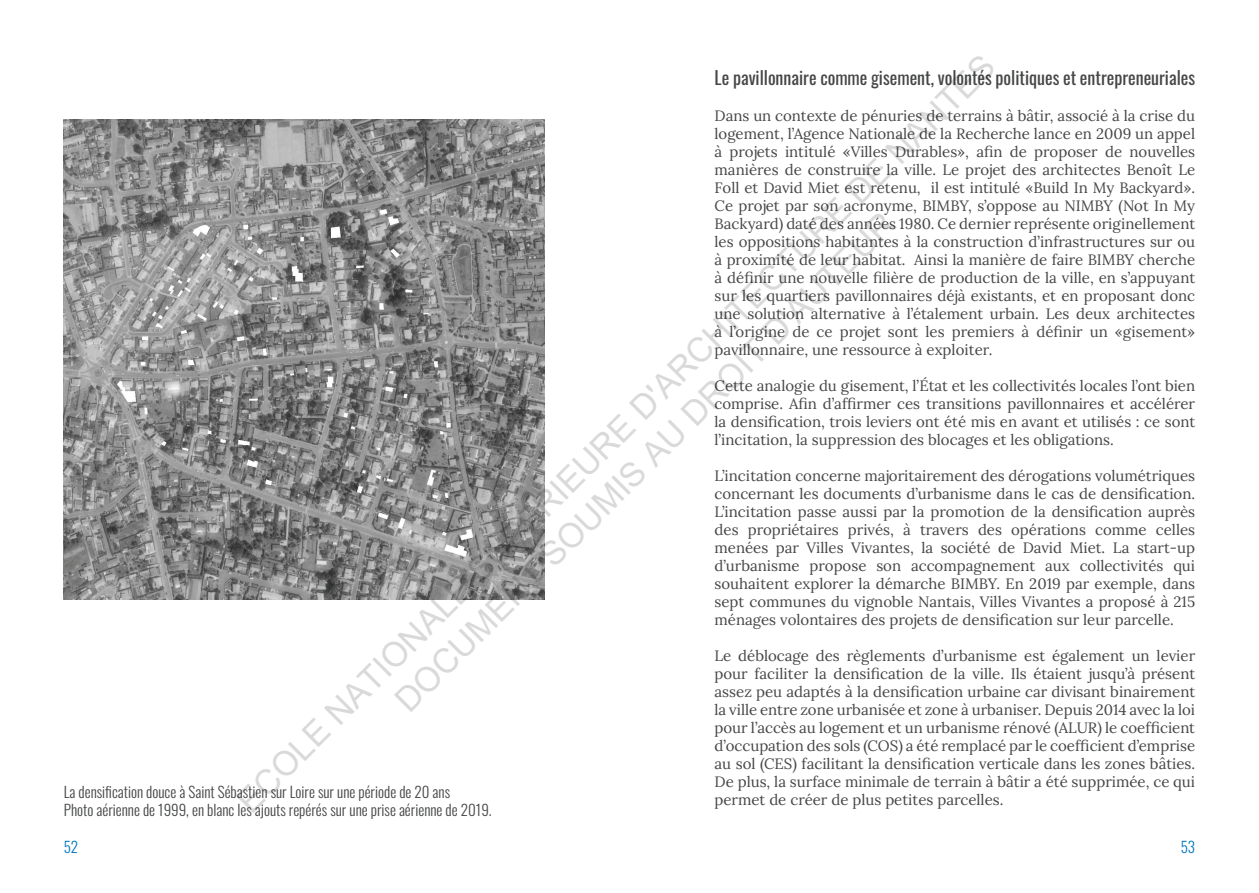
<style>
.page{position:relative;width:1259px;height:893px;background:#fff}
.page>*{position:absolute;margin:0;border:0;box-sizing:border-box;transform-origin:0 0}
.t1{font:33.9px/40.7px "Arial";color:rgb(0 0 0/.15);text-align:center}
.t2{font:18px "Oswald";color:#454647}
.t3{font:15px/18px "Lora";color:#454647;text-align:justify}
.t4{font:300 15px "Oswald";color:#454647}
.t5{font:300 15px "Oswald";color:#0077c0}
</style>
<div class="page">
<img style="left:64px;top:119px;width:480px;height:481px">
<h1 class="t1" style="left:229px;top:792px;width:1056px;rotate:-45deg">ECOLE NATIONALE SUPERIEURE D'ARCHITECTURE DE NANTES<br>DOCUMENT SOUMIS AU DROIT D'AUTEUR</h1>
<p class="t2" style="left:714px;top:62px;width:482px">Le pavillonnaire comme gisement, volontés politiques et entrepreneuriales</p>
<p class="t3" style="left:714px;top:106px;width:482px">Dans un contexte de pénuries de terrains à bâtir, associé à la crise du logement, l’Agence Nationale de la Recherche lance en 2009 un appel à projets intitulé «Villes Durables», afin de proposer de nouvelles manières de construire la ville. Le projet des architectes Benoît Le Foll et David Miet est retenu, il est intitulé «Build In My Backyard».<br>Ce projet par son acronyme, BIMBY, s’oppose au NIMBY (Not In My Backyard) daté des années 1980. Ce dernier représente originellement les oppositions habitantes à la construction d’infrastructures sur ou à proximité de leur habitat. Ainsi la manière de faire BIMBY cherche à définir une nouvelle filière de production de la ville, en s’appuyant sur les quartiers pavillonnaires déjà existants, et en proposant donc une solution alternative à l’étalement urbain. Les deux architectes à l’origine de ce projet sont les premiers à définir un «gisement» pavillonnaire, une ressource à exploiter.</p>
<p class="t3" style="left:714px;top:376px;width:482px">Cette analogie du gisement, l’État et les collectivités locales l’ont bien comprise. Afin d’affirmer ces transitions pavillonnaires et accélérer la densification, trois leviers ont été mis en avant et utilisés : ce sont l’incitation, la suppression des blocages et les obligations.</p>
<p class="t3" style="left:714px;top:466px;width:482px">L’incitation concerne majoritairement des dérogations volumétriques concernant les documents d’urbanisme dans le cas de densification.<br>L’incitation passe aussi par la promotion de la densification auprès des propriétaires privés, à travers des opérations comme celles menées par Villes Vivantes, la société de David Miet. La start-up d’urbanisme propose son accompagnement aux collectivités qui souhaitent explorer la démarche BIMBY. En 2019 par exemple, dans sept communes du vignoble Nantais, Villes Vivantes a proposé à 215 ménages volontaires des projets de densification sur leur parcelle.</p>
<p class="t3" style="left:714px;top:646px;width:482px">Le déblocage des règlements d’urbanisme est également un levier pour faciliter la densification de la ville. Ils étaient jusqu’à présent assez peu adaptés à la densification urbaine car divisant binairement la ville entre zone urbanisée et zone à urbaniser. Depuis 2014 avec la loi pour l’accès au logement et un urbanisme rénové (ALUR) le coefficient d’occupation des sols (COS) a été remplacé par le coefficient d’emprise au sol (CES) facilitant la densification verticale dans les zones bâties.<br>De plus, la surface minimale de terrain à bâtir a été supprimée, ce qui permet de créer de plus petites parcelles.</p>
<p class="t4" style="left:64px;top:779px;width:388px">La densification douce à Saint Sébastien sur Loire sur une période de 20 ans</p>
<p class="t4" style="left:64px;top:797px;width:429px">Photo aérienne de 1999, en blanc les ajouts repérés sur une prise aérienne de 2019.</p>
<p class="t5" style="left:64px;top:833px;width:16px">52</p>
<p class="t5" style="left:1180px;top:833px;width:16px">53</p>
</div>
